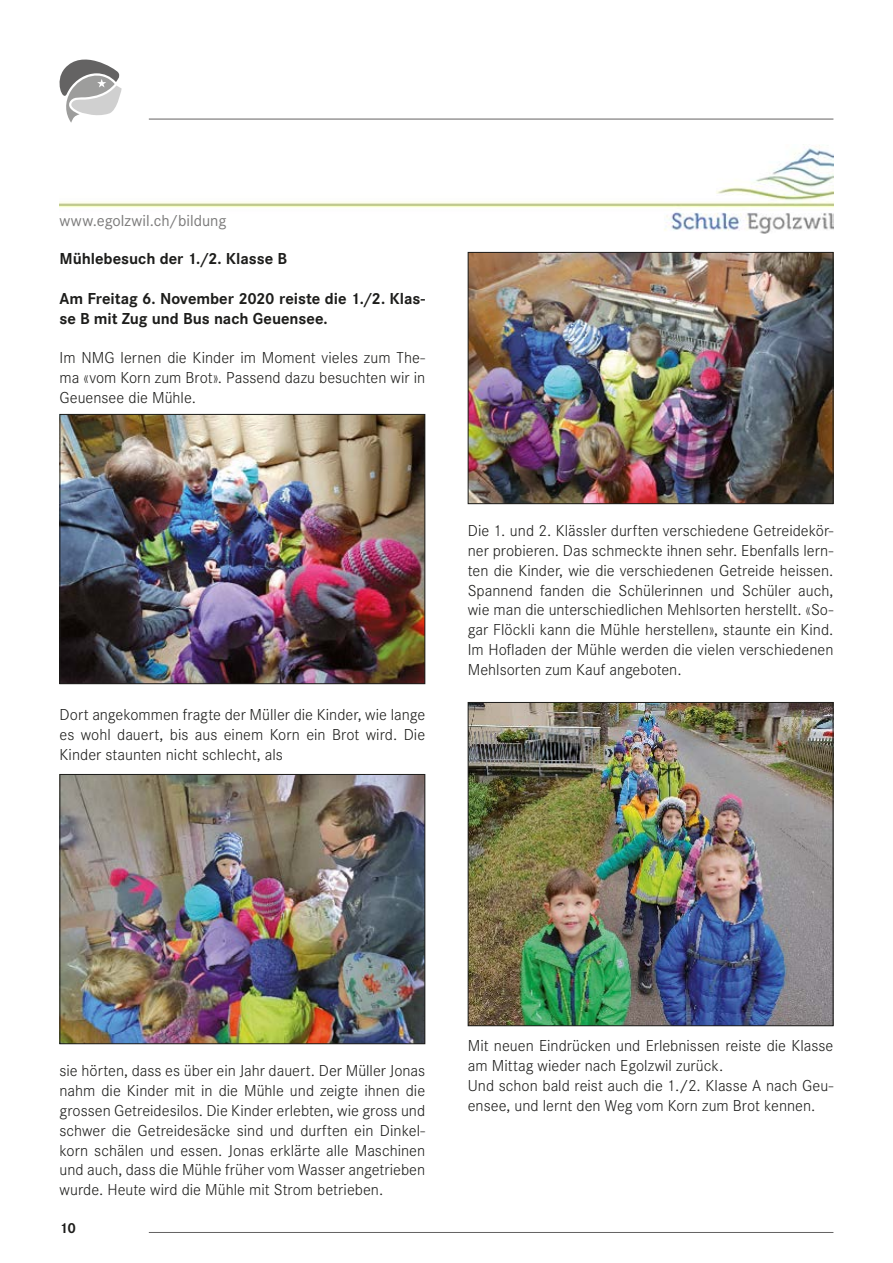
<style>
.page{position:relative;width:893px;height:1263px;background:#fff}
.page>*{position:absolute;margin:0;border:0;box-sizing:border-box;transform-origin:0 0}
.t1{font:300 16.5px/19.8px "Corporate S";color:#1d1d1b;text-align:justify}
.t2{font:700 16.5px/19.8px "Corporate S";letter-spacing:-.005em;color:#1d1d1b}
.t3{font:16.5px "Corporate S";color:#7c7b7b}
.t4{font:700 15px "Corporate S";color:#1d1d1b}
</style>
<div class="page">
<hr style="left:149px;top:119px;width:684px;height:1px;background:#646363">
<hr style="left:149px;top:1232px;width:684px;height:1px;background:#646363">
<svg style="left:60px;top:60px;width:62px;height:63px"></svg>
<img style="left:60px;top:145px;width:773px;height:89px">
<img style="left:62px;top:416px;width:361px;height:266px">
<div style="left:60px;top:414px;width:365px;height:270px;border:1px solid #1d1d1b"></div>
<img style="left:62px;top:776px;width:361px;height:266px">
<div style="left:60px;top:774px;width:365px;height:270px;border:1px solid #1d1d1b"></div>
<img style="left:470px;top:254px;width:361px;height:248px">
<div style="left:468px;top:252px;width:365px;height:252px;border:1px solid #1d1d1b"></div>
<img style="left:470px;top:704px;width:361px;height:320px">
<div style="left:468px;top:702px;width:365px;height:324px;border:1px solid #1d1d1b"></div>
<p class="t3" style="left:60px;top:211px;width:168px">www.egolzwil.ch/bildung</p>
<p class="t2" style="left:60px;top:250px;width:229px">Mühlebesuch der 1./2. Klasse B</p>
<p class="t2" style="left:60px;top:289px;width:367px">Am Freitag 6. November 2020 reiste die 1./2. Klas&shy;se B mit Zug und Bus nach Geuensee.</p>
<p class="t1" style="left:60px;top:348px;width:367px">Im NMG lernen die Kinder im Moment vieles zum The&shy;ma «vom Korn zum Brot». Passend dazu besuchten wir in Geuensee die Mühle.</p>
<p class="t1" style="left:60px;top:705px;width:367px">Dort angekommen fragte der Müller die Kinder, wie lange es wohl dauert, bis aus einem Korn ein Brot wird. Die Kinder staunten nicht schlecht, als</p>
<p class="t1" style="left:468px;top:521px;width:367px">Die 1. und 2. Klässler durften verschiedene Getreidekör&shy;ner probieren. Das schmeckte ihnen sehr. Ebenfalls lern&shy;ten die Kinder, wie die verschiedenen Getreide heissen.<br>Spannend fanden die Schülerinnen und Schüler auch, wie man die unterschiedlichen Mehlsorten herstellt. «So&shy;gar Flöckli kann die Mühle herstellen», staunte ein Kind.<br>Im Hofladen der Mühle werden die vielen verschiedenen Mehlsorten zum Kauf angeboten.</p>
<p class="t1" style="left:60px;top:1061px;width:367px">sie hörten, dass es über ein Jahr dauert. Der Müller Jonas nahm die Kinder mit in die Mühle und zeigte ihnen die grossen Getreidesilos. Die Kinder erlebten, wie gross und schwer die Getreidesäcke sind und durften ein Dinkel&shy;korn schälen und essen. Jonas erklärte alle Maschinen und auch, dass die Mühle früher vom Wasser angetrieben wurde. Heute wird die Mühle mit Strom betrieben.</p>
<p class="t4" style="left:60px;top:1220px;width:18px">10</p>
<p class="t1" style="left:468px;top:1036px;width:367px;text-align:left">Mit neuen Eindrücken und Erlebnissen reiste die Klasse am Mittag wieder nach Egolzwil zurück.<br>Und schon bald reist auch die 1./2. Klasse A nach Geu&shy;ensee, und lernt den Weg vom Korn zum Brot kennen.</p>
</div>
